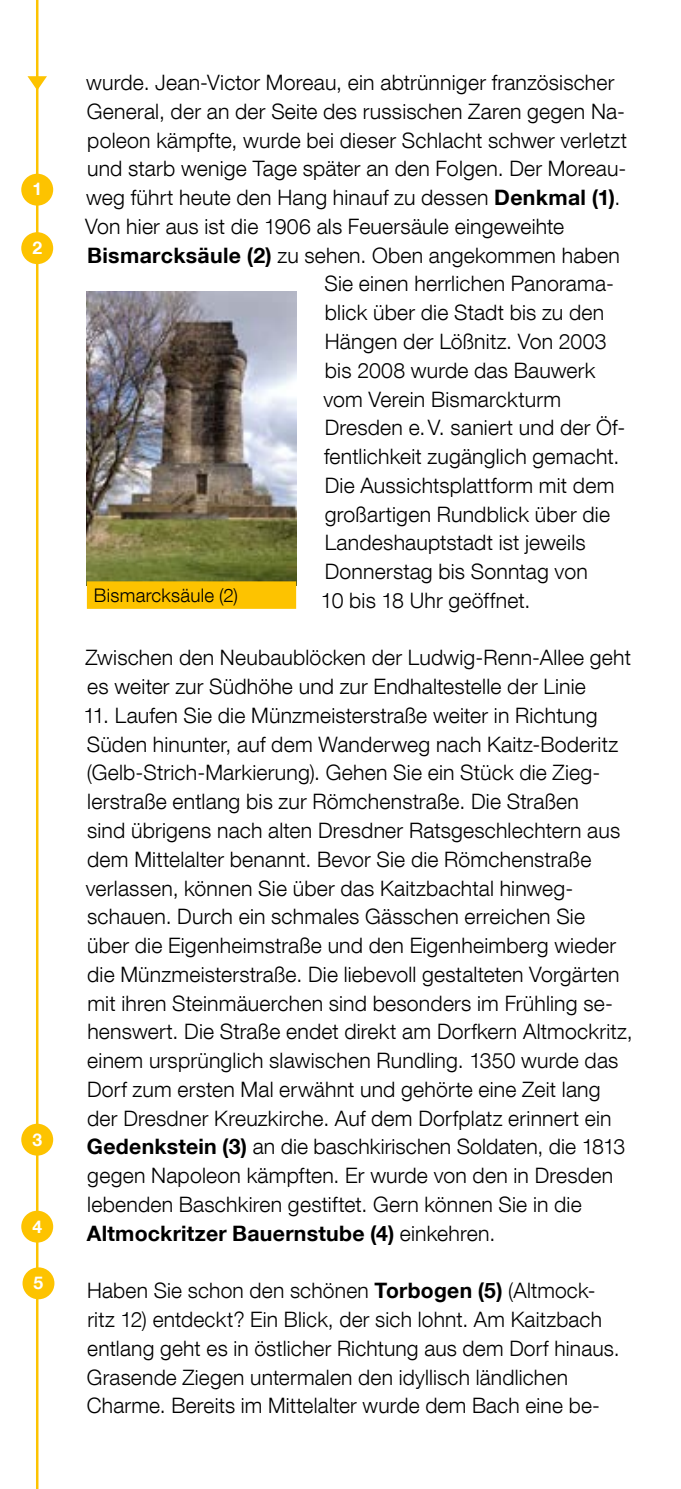
<style>
.page{position:relative;width:681px;height:1489px;background:#fff}
.page>*{position:absolute;margin:0;border:0;box-sizing:border-box;transform-origin:0 0}
.t1{font:300 21.25px/28.8px "Helvetica Neue LT Com";letter-spacing:.01em;color:#000}
.t2{font:300 18.75px "Helvetica Neue LT Com";letter-spacing:.015em;color:#000}
.t3{font:700 17.5px "Helvetica Neue LT Com";color:#fff}
.s1{font-weight:700}
</style>
<div class="page">
<hr style="left:36px;top:0;width:2px;height:1488px;background:#fdc300">
<div style="left:23px;top:1267px;width:31px;height:32px;background:#fdc300;border-radius:50%"></div>
<div style="left:21px;top:1210px;width:32px;height:32px;background:#fdc300;border-radius:50%"></div>
<div style="left:21px;top:1123px;width:32px;height:32px;background:#fdc300;border-radius:50%"></div>
<div style="left:21px;top:232px;width:32px;height:32px;background:#fdc300;border-radius:50%"></div>
<svg style="left:27px;top:76px;width:20px;height:14px"></svg>
<div style="left:21px;top:174px;width:32px;height:32px;background:#fdc300;border-radius:50%"></div>
<img style="left:87px;top:291px;width:209px;height:290px">
<div style="left:87px;top:581px;width:209px;height:28px;background:#fdc300"></div>
<p class="t3" style="left:32px;top:178px;width:11px">1</p>
<p class="t3" style="left:32px;top:237px;width:11px">2</p>
<p class="t3" style="left:32px;top:1128px;width:11px">3</p>
<p class="t3" style="left:32px;top:1215px;width:11px">4</p>
<p class="t3" style="left:34px;top:1271px;width:11px">5</p>
<p class="t1" style="left:86px;top:68px;width:529px">wurde. Jean-Victor Moreau, ein abtrünniger französischer</p>
<p class="t1" style="left:87px;top:96px;width:539px">General, der an der Seite des russischen Zaren gegen Na-</p>
<p class="t1" style="left:87px;top:125px;width:541px">poleon kämpfte, wurde bei dieser Schlacht schwer verletzt</p>
<p class="t1" style="left:87px;top:154px;width:540px">und starb wenige Tage später an den Folgen. Der Moreau-</p>
<p class="t1" style="left:86px;top:183px;width:535px">weg führt heute den Hang hinauf zu dessen <span class="s1">Denkmal (1)</span>.</p>
<p class="t1" style="left:85px;top:211px;width:480px">Von hier aus ist die 1906 als Feuersäule eingeweihte</p>
<p class="t1" style="left:87px;top:240px;width:534px"><span class="s1">Bismarcksäule (2)</span> zu sehen. Oben angekommen haben</p>
<p class="t1" style="left:324px;top:269px;width:291px">Sie einen herrlichen Panorama-</p>
<p class="t1" style="left:325px;top:298px;width:280px">blick über die Stadt bis zu den</p>
<p class="t1" style="left:324px;top:326px;width:283px">Hängen der Lößnitz. Von 2003</p>
<p class="t1" style="left:325px;top:355px;width:272px">bis 2008 wurde das Bauwerk</p>
<p class="t1" style="left:323px;top:384px;width:239px">vom Verein Bismarckturm</p>
<p class="t1" style="left:324px;top:413px;width:302px">Dresden e.V. saniert und der Öf-</p>
<p class="t1" style="left:324px;top:441px;width:297px">fentlichkeit zugänglich gemacht.</p>
<p class="t1" style="left:324px;top:470px;width:291px">Die Aussichtsplattform mit dem</p>
<p class="t1" style="left:325px;top:499px;width:286px">großartigen Rundblick über die</p>
<p class="t1" style="left:324px;top:528px;width:262px">Landeshauptstadt ist jeweils</p>
<p class="t1" style="left:324px;top:556px;width:264px">Donnerstag bis Sonntag von</p>
<p class="t1" style="left:321px;top:585px;width:211px">10 bis 18 Uhr geöffnet.</p>
<p class="t1" style="left:85px;top:643px;width:546px">Zwischen den Neubaublöcken der Ludwig-Renn-Allee geht es weiter zur Südhöhe und zur Endhaltestelle der Linie</p>
<p class="t1" style="left:83px;top:700px;width:550px">11. Laufen Sie die Münzmeisterstraße weiter in Richtung Süden hinunter, auf dem Wanderweg nach Kaitz-Boderitz (Gelb-Strich-Markierung). Gehen Sie ein Stück die Zieg&shy;lerstraße entlang bis zur Römchenstraße. Die Straßen<br>sind übrigens nach alten Dresdner Ratsgeschlechtern aus dem Mittelalter benannt. Bevor Sie die Römchenstraße verlassen, können Sie über das Kaitzbachtal hinweg&shy;schauen. Durch ein schmales Gässchen erreichen Sie<br>über die Eigenheimstraße und den Eigenheimberg wieder die Münzmeisterstraße. Die liebevoll gestalteten Vorgärten mit ihren Steinmäuerchen sind besonders im Frühling se&shy;henswert. Die Straße endet direkt am Dorfkern Altmockritz, einem ursprünglich slawischen Rundling. 1350 wurde das Dorf zum ersten Mal erwähnt und gehörte eine Zeit lang der Dresdner Kreuzkirche. Auf dem Dorfplatz erinnert ein <span class="s1">Gedenkstein (3)</span> an die baschkirischen Soldaten, die 1813 gegen Napoleon kämpften. Er wurde von den in Dresden lebenden Baschkiren gestiftet. Gern können Sie in die <span class="s1">Altmockritzer Bauernstube (4)</span> einkehren.</p>
<p class="t1" style="left:87px;top:1275px;width:534px">Haben Sie schon den schönen <span class="s1">Torbogen (5)</span> (Altmock&shy;ritz 12) entdeckt? Ein Blick, der sich lohnt. Am Kaitzbach entlang geht es in östlicher Richtung aus dem Dorf hinaus.<br>Grasende Ziegen untermalen den idyllisch ländlichen Charme. Bereits im Mittelalter wurde dem Bach eine be-</p>
<p class="t2" style="left:94px;top:583px;width:146px">Bismarcksäule (2)</p>
</div>
